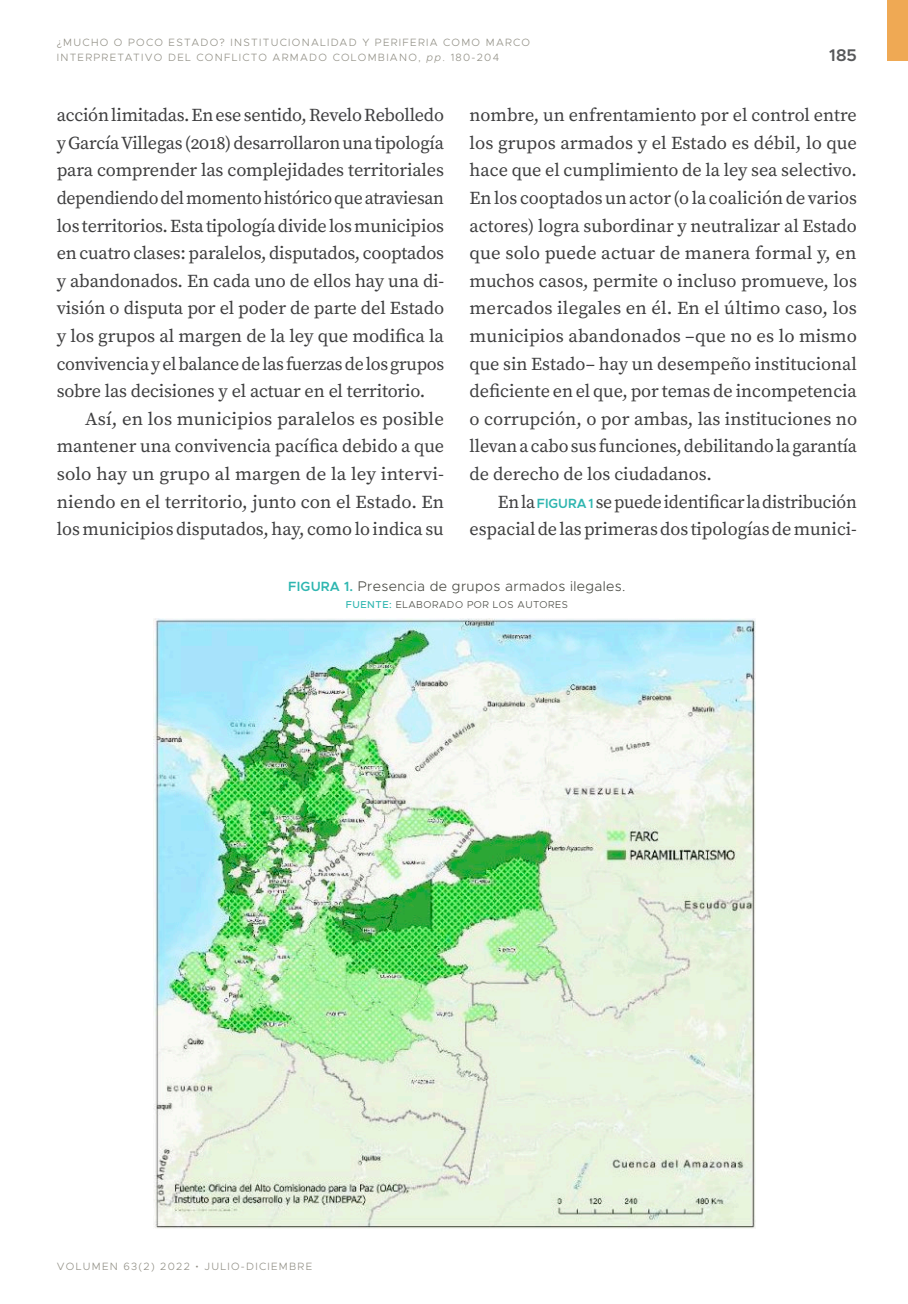
<style>
.page{position:relative;width:908px;height:1304px;background:#fff}
.page>*{position:absolute;margin:0;border:0;box-sizing:border-box;transform-origin:0 0}
.t1{font:18.2px/27.6px "Source Serif Pro";letter-spacing:-.005em;color:#3e3e3f;text-align:justify}
.t2{font:600 17px "Metropolis";color:#57585a}
.t3{font:300 14px "Metropolis";letter-spacing:.025em;color:#474841}
.t4{font:300 10.6px/14.6px "Metropolis";letter-spacing:.12em;color:#929086}
.t5{font:300 10px "Metropolis";letter-spacing:.05em;color:#474841}
.s1{font-style:italic}
.s2{font-family:"Metropolis";font-weight:600;font-size:13.4px;color:#2fb6b0}
.s3{font-weight:600;font-size:13.4px;color:#2fb6b0}
.s4{font-weight:500;color:#2fb6b0}
.s5{font-family:"Source Serif Pro"}
</style>
<div class="page">
<div style="left:886px;top:0;width:21px;height:61px;background:#efa954"></div>
<img style="left:153px;top:618px;width:602px;height:611px">
<p class="t4" style="left:57px;top:35px;width:474px">¿MUCHO O POCO ESTADO? INSTITUCIONALIDAD Y PERIFERIA COMO MARCO<br>INTERPRETATIVO DEL CONFLICTO ARMADO COLOMBIANO, <span class="s1">pp</span>. 180-204</p>
<p class="t2" style="left:828px;top:44px;width:29px">185</p>
<p class="t1" style="left:57px;top:101px;width:389px">acción limitadas. En ese sentido, Revelo Rebolledo y García Villegas (2018) desarrollaron una tipología para comprender las complejidades territoriales dependiendo del momento histórico que atraviesan los territorios. Esta tipología divide los municipios en cuatro clases: paralelos, disputados, cooptados y abandonados. En cada uno de ellos hay una di&shy;visión o disputa por el poder de parte del Estado y los grupos al margen de la ley que modifica la convivencia y el balance de las fuerzas de los grupos sobre las decisiones y el actuar en el territorio.</p>
<p class="t1" style="left:57px;top:405px;width:388px;text-indent:28px">Así, en los municipios paralelos es posible mantener una convivencia pacífica debido a que solo hay un grupo al margen de la ley intervi&shy;niendo en el territorio, junto con el Estado. En los municipios disputados, hay, como lo indica su</p>
<p class="t1" style="left:469px;top:101px;width:389px">nombre, un enfrentamiento por el control entre los grupos armados y el Estado es débil, lo que hace que el cumplimiento de la ley sea selectivo.<br>En los cooptados un actor (o la coalición de varios actores) logra subordinar y neutralizar al Estado que solo puede actuar de manera formal y, en muchos casos, permite o incluso promueve, los mercados ilegales en él. En el último caso, los municipios abandonados –que no es lo mismo que sin Estado– hay un desempeño institucional deficiente en el que, por temas de incompetencia o corrupción, o por ambas, las instituciones no llevan a cabo sus funciones, debilitando la garantía de derecho de los ciudadanos.</p>
<p class="t1" style="left:469px;top:488px;width:388px;text-align:right">En la <span class="s2">FIGURA 1</span> se puede identificar la distribución espacial de las primeras dos tipologías de munici-</p>
<p class="t3" style="left:288px;top:577px;width:338px"><span class="s3">FIGURA 1.</span> Presencia de grupos armados ilegales.</p>
<p class="t5" style="left:345px;top:598px;width:223px"><span class="s4">FUENTE:</span> ELABORADO POR LOS AUTORES</p>
<p class="t4" style="left:57px;top:1259px;width:257px">VOLUMEN 63(2) 2022 <span class="s5">•</span> JULIO-DICIEMBRE</p>
</div>
